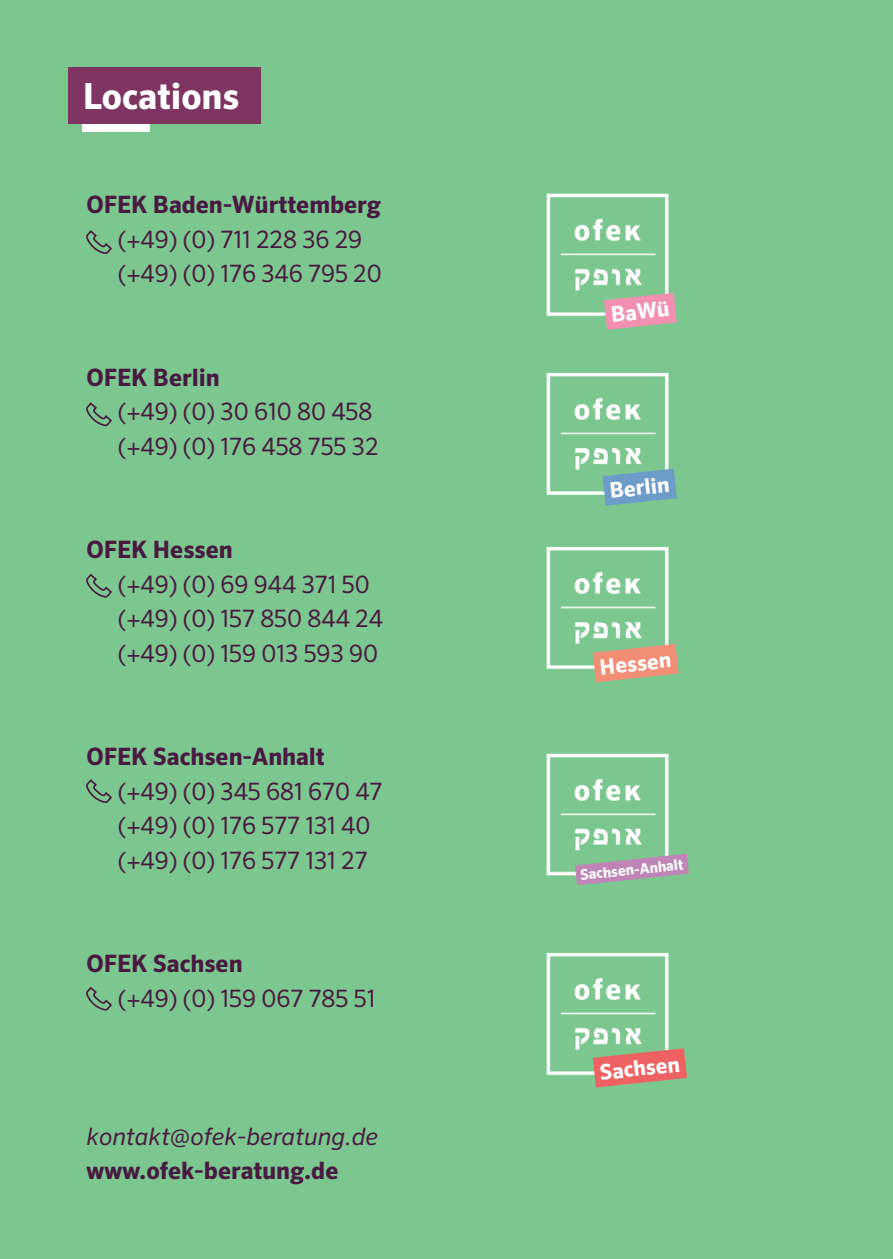
<style>
.page{position:relative;width:893px;height:1259px;background:#7cc790}
.page>*{position:absolute;margin:0;border:0;box-sizing:border-box;transform-origin:0 0}
.t1{font:700 36px "Sero Pro";color:#fff}
.t2{font:24px/34.5px "Sero Pro";color:#491a41}
.t3{font:700 24px "Sero Pro";color:#491a41}
.t4{font:italic 24px "Sero Pro";color:#491a41}
.t5{font:700 21.6px "Sero Pro";color:#fff}
.t6{font:700 14.4px "Sero Pro";color:#fff}
</style>
<div class="page">
<svg style="left:86px;top:230px;width:26px;height:24px"></svg>
<svg style="left:86px;top:402px;width:26px;height:25px"></svg>
<svg style="left:86px;top:573px;width:26px;height:25px"></svg>
<svg style="left:86px;top:779px;width:26px;height:24px"></svg>
<svg style="left:86px;top:986px;width:26px;height:25px"></svg>
<div style="left:83px;top:118px;width:67px;height:13px;background:#fff"></div>
<div style="left:68px;top:68px;width:192px;height:56px;background:#7e3562"></div>
<img style="left:546px;top:193px;width:128px;height:124px">
<img style="left:546px;top:372px;width:123px;height:123px">
<img style="left:546px;top:546px;width:123px;height:124px">
<img style="left:546px;top:952px;width:123px;height:124px">
<img style="left:546px;top:753px;width:123px;height:123px">
<svg style="left:604px;top:293px;width:73px;height:37px"></svg>
<svg style="left:603px;top:468px;width:74px;height:38px"></svg>
<svg style="left:593px;top:644px;width:86px;height:38px"></svg>
<svg style="left:593px;top:1048px;width:94px;height:39px"></svg>
<svg style="left:575px;top:853px;width:114px;height:32px"></svg>
<h1 class="t1" style="left:83px;top:74px;width:158px">Locations</h1>
<p class="t3" style="left:87px;top:190px;width:296px">OFEK Baden-Württemberg</p>
<p class="t2" style="left:118px;top:221px;width:265px">(+49) (0) 711 228 36 29 (+49) (0) 176 346 795 20</p>
<p class="t3" style="left:87px;top:362px;width:135px">OFEK Berlin</p>
<p class="t2" style="left:118px;top:394px;width:262px">(+49) (0) 30 610 80 458 (+49) (0) 176 458 755 32</p>
<p class="t3" style="left:87px;top:535px;width:148px">OFEK Hessen</p>
<p class="t2" style="left:118px;top:566px;width:267px">(+49) (0) 69 944 371 50 (+49) (0) 157 850 844 24 (+49) (0) 159 013 593 90</p>
<p class="t3" style="left:87px;top:742px;width:240px">OFEK Sachsen-Anhalt</p>
<p class="t2" style="left:118px;top:773px;width:266px">(+49) (0) 345 681 670 47 (+49) (0) 176 577 131 40 (+49) (0) 176 577 131 27</p>
<p class="t3" style="left:87px;top:949px;width:157px">OFEK Sachsen</p>
<p class="t2" style="left:118px;top:980px;width:259px">(+49) (0) 159 067 785 51</p>
<p class="t4" style="left:87px;top:1121px;width:293px">kontakt@ofek-beratung.de</p>
<p class="t3" style="left:87px;top:1156px;width:253px">www.ofek-beratung.de</p>
<p class="t5" style="left:610px;top:301px;width:60px;rotate:-6deg">BaWü</p>
<p class="t5" style="left:608px;top:477px;width:61px;rotate:-6deg">Berlin</p>
<p class="t5" style="left:598px;top:654px;width:73px;rotate:-6deg">Hessen</p>
<p class="t6" style="left:579px;top:866px;width:105px;rotate:-6deg">Sachsen-Anhalt</p>
<p class="t5" style="left:598px;top:1059px;width:82px;rotate:-6deg">Sachsen</p>
</div>
